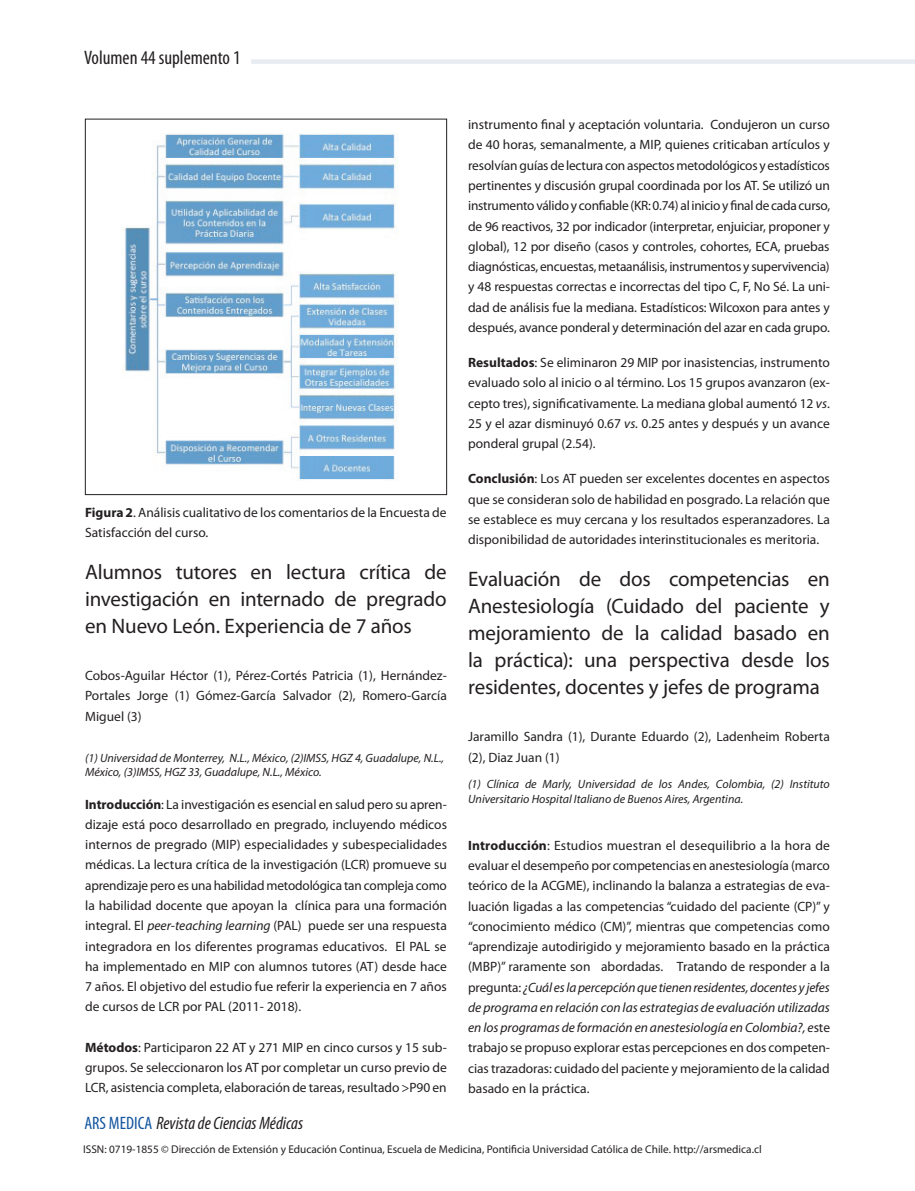
<style>
.page{position:relative;width:915px;height:1191px;background:#fff}
.page>*{position:absolute;margin:0;border:0;box-sizing:border-box;transform-origin:0 0}
.t1{font:21px/27px "Myriad Pro";letter-spacing:-.005em;color:#231f20;text-align:justify}
.t2{font:condensed 19.5px "Myriad Pro";color:#231f20}
.t3{font:italic condensed 18px "Myriad Pro";color:#231f20}
.t4{font:13.5px/20.2px "Myriad Pro";color:#231f20;text-align:justify}
.t5{font:italic 12px/14.4px "Myriad Pro";color:#231f20}
.t6{font:11.25px "Myriad Pro";color:#231f20}
.s1{font-weight:700}
.s2{font-style:italic}
.s3{font-style:normal;color:#13559f}
</style>
<div class="page">
<div style="left:251px;top:59px;width:663px;height:5px;background:#e7ecf1"></div>
<img style="left:124px;top:133px;width:275px;height:347px">
<div style="left:85px;top:119px;width:361px;height:376px;border:1px solid #231f20"></div>
<h2 class="t2" style="left:84px;top:47px;width:158px">Volumen 44 suplemento 1</h2>
<p class="t4" style="left:85px;top:501px;width:363px"><span class="s1">Figura 2</span>. Análisis cualitativo de los comentarios de la Encuesta de<br>Satisfacción del curso.</p>
<h1 class="t1" style="left:85px;top:558px;width:363px">Alumnos tutores en lectura crítica de investigación en internado de pregrado en Nuevo León. Experiencia de 7 años</h1>
<p class="t4" style="left:85px;top:665px;width:363px">Cobos-Aguilar Héctor (1), Pérez-Cortés Patricia (1), Hernández-Portales Jorge (1) Gómez-García Salvador (2), Romero-García Miguel (3)</p>
<p class="t5" style="left:85px;top:750px;width:360px">(1) Universidad de Monterrey, N.L., México, (2)IMSS, HGZ 4, Guadalupe, N.L.,<br>México, (3)IMSS, HGZ 33, Guadalupe, N.L., México.</p>
<p class="t4" style="left:85px;top:794px;width:363px"><span class="s1">Introducción</span>: La investigación es esencial en salud pero su apren&shy;dizaje está poco desarrollado en pregrado, incluyendo médicos internos de pregrado (MIP) especialidades y subespecialidades médicas. La lectura crítica de la investigación (LCR) promueve su aprendizaje pero es una habilidad metodológica tan compleja como la habilidad docente que apoyan la clínica para una formación integral. El <span class="s2">peer-teaching learning</span> (PAL) puede ser una respuesta integradora en los diferentes programas educativos. El PAL se ha implementado en MIP con alumnos tutores (AT) desde hace 7 años. El objetivo del estudio fue referir la experiencia en 7 años de cursos de LCR por PAL (2011- 2018).</p>
<p class="t4" style="left:85px;top:1037px;width:363px"><span class="s1">Métodos</span>: Participaron 22 AT y 271 MIP en cinco cursos y 15 sub&shy;grupos. Se seleccionaron los AT por completar un curso previo de LCR, asistencia completa, elaboración de tareas, resultado &gt;P90 en</p>
<h3 class="t3" style="left:84px;top:1112px;width:220px"><span class="s3">ARS MEDICA</span> Revista de Ciencias Médicas</h3>
<p class="t4" style="left:468px;top:114px;width:363px">instrumento final y aceptación voluntaria. Condujeron un curso de 40 horas, semanalmente, a MIP, quienes criticaban artículos y resolvían guías de lectura con aspectos metodológicos y estadísticos pertinentes y discusión grupal coordinada por los AT. Se utilizó un instrumento válido y confiable (KR: 0.74) al inicio y final de cada curso, de 96 reactivos, 32 por indicador (interpretar, enjuiciar, proponer y global), 12 por diseño (casos y controles, cohortes, ECA, pruebas diagnósticas, encuestas, metaanálisis, instrumentos y supervivencia) y 48 respuestas correctas e incorrectas del tipo C, F, No Sé. La uni&shy;dad de análisis fue la mediana. Estadísticos: Wilcoxon para antes y después, avance ponderal y determinación del azar en cada grupo.</p>
<p class="t4" style="left:468px;top:352px;width:363px"><span class="s1">Resultados</span>: Se eliminaron 29 MIP por inasistencias, instrumento evaluado solo al inicio o al término. Los 15 grupos avanzaron (ex&shy;cepto tres), significativamente. La mediana global aumentó 12 <span class="s2">vs</span>.<br>25 y el azar disminuyó 0.67 <span class="s2">vs.</span> 0.25 antes y después y un avance ponderal grupal (2.54).</p>
<p class="t4" style="left:468px;top:468px;width:363px"><span class="s1">Conclusión</span>: Los AT pueden ser excelentes docentes en aspectos que se consideran solo de habilidad en posgrado. La relación que se establece es muy cercana y los resultados esperanzadores. La disponibilidad de autoridades interinstitucionales es meritoria.</p>
<h1 class="t1" style="left:468px;top:565px;width:363px">Evaluación de dos competencias en Anestesiología (Cuidado del paciente y mejoramiento de la calidad basado en la práctica): una perspectiva desde los residentes, docentes y jefes de programa</h1>
<p class="t4" style="left:468px;top:726px;width:363px">Jaramillo Sandra (1), Durante Eduardo (2), Ladenheim Roberta (2), Diaz Juan (1)</p>
<p class="t5" style="left:468px;top:776px;width:363px">(1) Clínica de Marly, Universidad de los Andes, Colombia, (2) Instituto<br>Universitario Hospital Italiano de Buenos Aires, Argentina.</p>
<p class="t4" style="left:468px;top:835px;width:363px"><span class="s1">Introducción</span>: Estudios muestran el desequilibrio a la hora de evaluar el desempeño por competencias en anestesiología (marco teórico de la ACGME), inclinando la balanza a estrategias de eva&shy;luación ligadas a las competencias “cuidado del paciente (CP)” y “conocimiento médico (CM)”, mientras que competencias como “aprendizaje autodirigido y mejoramiento basado en la práctica (MBP)” raramente son abordadas. Tratando de responder a la pregunta: <span class="s2">¿Cuál es la percepción que tienen residentes, docentes y jefes de programa en relación con las estrategias de evaluación utilizadas en los programas de formación en anestesiología en Colombia?, e</span>ste trabajo se propuso explorar estas percepciones en dos competen&shy;cias trazadoras: cuidado del paciente y mejoramiento de la calidad basado en la práctica.</p>
<p class="t6" style="left:83px;top:1141px;width:679px">ISSN: 0719-1855 © Dirección de Extensión y Educación Continua, Escuela de Medicina, Pontificia Universidad Católica de Chile. http://arsmedica.cl</p>
</div>
